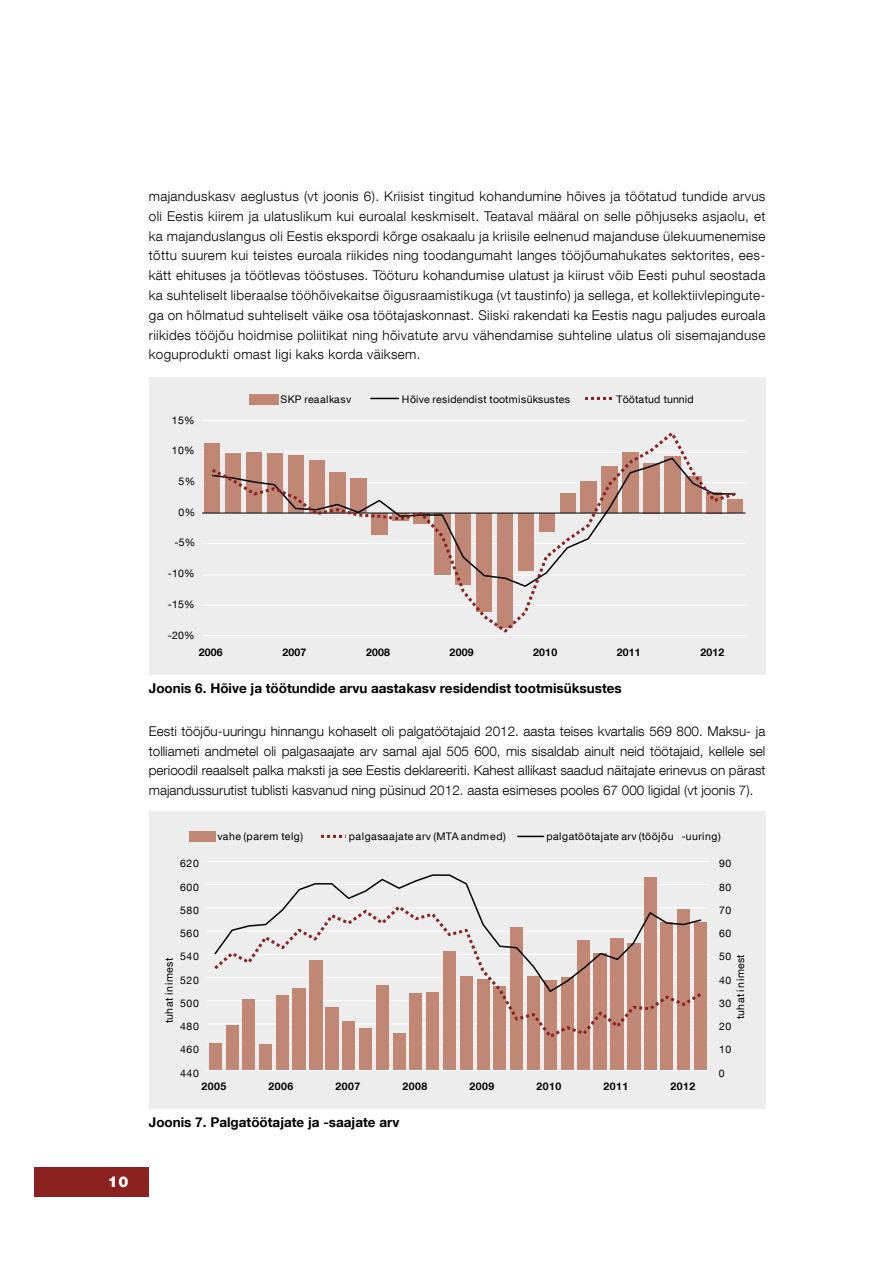
<style>
.page{position:relative;width:893px;height:1263px;background:#fff}
.page>*{position:absolute;margin:0;border:0;box-sizing:border-box;transform-origin:0 0}
.t1{font:900 15px "Helvetica Neue LT Com";color:#fff}
.t2{font:300 13.5px/19.8px "Helvetica Neue LT Com";letter-spacing:.005em;color:#000;text-align:justify}
.t3{font:700 13.5px "Helvetica Neue LT Com";color:#000}
.t4{font:10.5px "Helvetica Neue LT Com";letter-spacing:.05em;color:#000}
.t5{font:700 10.5px "Helvetica Neue LT Com";letter-spacing:.05em;color:#000}
.t6{font:10.5px "Helvetica Neue LT Com";letter-spacing:.025em;color:#000}
.t7{font:10.5px "Helvetica Neue LT Com";letter-spacing:.01em;color:#000}
</style>
<div class="page">
<div style="left:35px;top:1167px;width:114px;height:30px;background:#8b221f"></div>
<div style="left:149px;top:377px;width:616px;height:297px;background:#ededed"></div>
<hr style="left:202px;top:420px;width:544px;height:1px;background:#fff">
<hr style="left:202px;top:452px;width:544px;height:1px;background:#fff">
<hr style="left:202px;top:482px;width:544px;height:1px;background:#fff">
<hr style="left:202px;top:543px;width:544px;height:1px;background:#fff">
<hr style="left:202px;top:575px;width:544px;height:1px;background:#fff">
<hr style="left:202px;top:605px;width:544px;height:1px;background:#fff">
<hr style="left:202px;top:635px;width:544px;height:1px;background:#fff">
<div style="left:204px;top:443px;width:16px;height:70px;background:#c18775"></div>
<div style="left:727px;top:500px;width:15px;height:13px;background:#c18775"></div>
<hr style="left:202px;top:513px;width:544px;height:1px;background:#000">
<svg style="left:208px;top:432px;width:531px;height:201px"></svg>
<div style="left:249px;top:394px;width:29px;height:10px;background:#c18775"></div>
<svg style="left:371px;top:398px;width:27px;height:1px"></svg>
<svg style="left:585px;top:397px;width:27px;height:3px"></svg>
<div style="left:149px;top:811px;width:616px;height:298px;background:#ededed"></div>
<hr style="left:207px;top:861px;width:502px;height:1px;background:#fff">
<hr style="left:207px;top:884px;width:502px;height:1px;background:#fff">
<hr style="left:207px;top:907px;width:502px;height:1px;background:#fff">
<hr style="left:207px;top:931px;width:502px;height:1px;background:#fff">
<hr style="left:207px;top:954px;width:502px;height:1px;background:#fff">
<hr style="left:207px;top:977px;width:502px;height:1px;background:#fff">
<hr style="left:207px;top:1000px;width:502px;height:1px;background:#fff">
<hr style="left:207px;top:1023px;width:502px;height:1px;background:#fff">
<hr style="left:207px;top:1047px;width:502px;height:1px;background:#fff">
<div style="left:209px;top:1043px;width:13px;height:27px;background:#c18775"></div>
<div style="left:226px;top:1025px;width:12px;height:45px;background:#c18775"></div>
<div style="left:242px;top:999px;width:13px;height:71px;background:#c18775"></div>
<div style="left:259px;top:1044px;width:13px;height:26px;background:#c18775"></div>
<div style="left:276px;top:995px;width:13px;height:75px;background:#c18775"></div>
<div style="left:292px;top:988px;width:14px;height:82px;background:#c18775"></div>
<div style="left:309px;top:960px;width:13px;height:110px;background:#c18775"></div>
<div style="left:325px;top:1006px;width:14px;height:64px;background:#c18775"></div>
<div style="left:342px;top:1021px;width:13px;height:49px;background:#c18775"></div>
<div style="left:359px;top:1028px;width:13px;height:42px;background:#c18775"></div>
<div style="left:376px;top:985px;width:13px;height:85px;background:#c18775"></div>
<div style="left:393px;top:1033px;width:12px;height:37px;background:#c18775"></div>
<div style="left:409px;top:993px;width:13px;height:77px;background:#c18775"></div>
<div style="left:426px;top:992px;width:13px;height:78px;background:#c18775"></div>
<div style="left:443px;top:951px;width:13px;height:119px;background:#c18775"></div>
<div style="left:460px;top:976px;width:13px;height:94px;background:#c18775"></div>
<div style="left:477px;top:979px;width:12px;height:91px;background:#c18775"></div>
<div style="left:493px;top:986px;width:13px;height:84px;background:#c18775"></div>
<div style="left:510px;top:927px;width:13px;height:143px;background:#c18775"></div>
<div style="left:527px;top:976px;width:13px;height:94px;background:#c18775"></div>
<div style="left:544px;top:980px;width:13px;height:90px;background:#c18775"></div>
<div style="left:561px;top:977px;width:12px;height:93px;background:#c18775"></div>
<div style="left:577px;top:940px;width:13px;height:130px;background:#c18775"></div>
<div style="left:593px;top:953px;width:14px;height:117px;background:#c18775"></div>
<div style="left:610px;top:938px;width:14px;height:132px;background:#c18775"></div>
<div style="left:627px;top:943px;width:14px;height:127px;background:#c18775"></div>
<div style="left:644px;top:877px;width:12px;height:193px;background:#c18775"></div>
<div style="left:660px;top:922px;width:13px;height:148px;background:#c18775"></div>
<div style="left:677px;top:909px;width:13px;height:161px;background:#c18775"></div>
<div style="left:694px;top:922px;width:13px;height:148px;background:#c18775"></div>
<hr style="left:207px;top:1070px;width:502px;height:1px;background:#fff">
<svg style="left:238px;top:993px;width:463px;height:47px"></svg>
<svg style="left:214px;top:874px;width:488px;height:119px"></svg>
<div style="left:189px;top:831px;width:27px;height:10px;background:#c18775"></div>
<svg style="left:321px;top:835px;width:25px;height:3px"></svg>
<svg style="left:518px;top:836px;width:26px;height:1px"></svg>
<p class="t1" style="left:108px;top:1173px;width:22px">10</p>
<p class="t2" style="left:149px;top:186px;width:618px">majanduskasv aeglustus (vt joonis 6). Kriisist tingitud kohandumine hõives ja töötatud tundide arvus oli Eestis kiirem ja ulatuslikum kui euroalal keskmiselt. Teataval määral on selle põhjuseks asjaolu, et ka majanduslangus oli Eestis ekspordi kõrge osakaalu ja kriisile eelnenud majanduse ülekuumenemise tõttu suurem kui teistes euroala riikides ning toodangumaht langes tööjõumahukates sektorites, ees&shy;kätt ehituses ja töötlevas tööstuses. Tööturu kohandumise ulatust ja kiirust võib Eesti puhul seostada ka suhteliselt liberaalse tööhõivekaitse õigusraamistikuga (vt taustinfo) ja sellega, et kollektiivlepingute&shy;ga on hõlmatud suhteliselt väike osa töötajaskonnast. Siiski rakendati ka Eestis nagu paljudes euroala riikides tööjõu hoidmise poliitikat ning hõivatute arvu vähendamise suhteline ulatus oli sisemajanduse koguprodukti omast ligi kaks korda väiksem.</p>
<p class="t4" style="left:172px;top:413px;width:24px">15%</p>
<p class="t4" style="left:172px;top:444px;width:24px">10%</p>
<p class="t4" style="left:179px;top:475px;width:18px">5%</p>
<p class="t4" style="left:179px;top:505px;width:18px">0%</p>
<p class="t4" style="left:174px;top:536px;width:22px">-5%</p>
<p class="t4" style="left:168px;top:567px;width:28px">-10%</p>
<p class="t4" style="left:168px;top:598px;width:28px">-15%</p>
<p class="t4" style="left:168px;top:628px;width:28px">-20%</p>
<p class="t4" style="left:280px;top:392px;width:73px">SKP reaalkasv</p>
<p class="t6" style="left:402px;top:392px;width:170px">Hõive residendist tootmisüksustes</p>
<p class="t7" style="left:617px;top:392px;width:79px">Töötatud tunnid</p>
<p class="t5" style="left:199px;top:646px;width:25px">2006</p>
<p class="t5" style="left:282px;top:646px;width:25px">2007</p>
<p class="t5" style="left:366px;top:646px;width:25px">2008</p>
<p class="t5" style="left:450px;top:646px;width:25px">2009</p>
<p class="t5" style="left:533px;top:646px;width:25px">2010</p>
<p class="t5" style="left:617px;top:646px;width:25px">2011</p>
<p class="t5" style="left:700px;top:646px;width:25px">2012</p>
<p class="t3" style="left:149px;top:679px;width:475px">Joonis 6. Hõive ja töötundide arvu aastakasv residendist tootmisüksustes</p>
<p class="t2" style="left:149px;top:721px;width:618px">Eesti tööjõu-uuringu hinnangu kohaselt oli palgatöötajaid 2012. aasta teises kvartalis 569 800. Maksu- ja tolliameti andmetel oli palgasaajate arv samal ajal 505 600, mis sisaldab ainult neid töötajaid, kellele sel perioodil reaalselt palka maksti ja see Eestis deklareeriti. Kahest allikast saadud näitajate erinevus on pärast majandussurutist tublisti kasvanud ning püsinud 2012. aasta esimeses pooles 67 000 ligidal (vt joonis 7).</p>
<p class="t4" style="left:217px;top:829px;width:87px">vahe (parem telg)</p>
<p class="t4" style="left:349px;top:829px;width:159px">palgasaajate arv (MTA andmed)</p>
<p class="t4" style="left:546px;top:829px;width:176px">palgatöötajate arv (tööjõu -uuring)</p>
<p class="t4" style="left:180px;top:857px;width:20px">620</p>
<p class="t4" style="left:719px;top:857px;width:14px">90</p>
<p class="t4" style="left:180px;top:880px;width:20px">600</p>
<p class="t4" style="left:719px;top:880px;width:14px">80</p>
<p class="t4" style="left:180px;top:904px;width:20px">580</p>
<p class="t4" style="left:719px;top:904px;width:14px">70</p>
<p class="t4" style="left:180px;top:927px;width:20px">560</p>
<p class="t4" style="left:719px;top:927px;width:14px">60</p>
<p class="t4" style="left:180px;top:950px;width:20px">540</p>
<p class="t4" style="left:163px;top:1023px;width:67px;rotate:-90deg">tuhat inimest</p>
<p class="t4" style="left:180px;top:973px;width:20px">520</p>
<p class="t4" style="left:180px;top:997px;width:20px">500</p>
<p class="t4" style="left:180px;top:1020px;width:20px">480</p>
<p class="t4" style="left:719px;top:950px;width:14px">50</p>
<p class="t4" style="left:734px;top:1019px;width:67px;rotate:-90deg">tuhat inimest</p>
<p class="t4" style="left:719px;top:973px;width:14px">40</p>
<p class="t4" style="left:719px;top:996px;width:14px">30</p>
<p class="t4" style="left:719px;top:1020px;width:14px">20</p>
<p class="t4" style="left:180px;top:1043px;width:20px">460</p>
<p class="t4" style="left:719px;top:1043px;width:14px">10</p>
<p class="t4" style="left:180px;top:1066px;width:20px">440</p>
<p class="t4" style="left:719px;top:1066px;width:7px">0</p>
<p class="t5" style="left:201px;top:1080px;width:26px">2005</p>
<p class="t5" style="left:268px;top:1080px;width:26px">2006</p>
<p class="t5" style="left:335px;top:1080px;width:26px">2007</p>
<p class="t5" style="left:402px;top:1080px;width:26px">2008</p>
<p class="t5" style="left:469px;top:1080px;width:26px">2009</p>
<p class="t5" style="left:536px;top:1080px;width:26px">2010</p>
<p class="t5" style="left:603px;top:1080px;width:26px">2011</p>
<p class="t5" style="left:670px;top:1080px;width:26px">2012</p>
<p class="t3" style="left:149px;top:1114px;width:252px">Joonis 7. Palgatöötajate ja -saajate arv</p>
</div>
